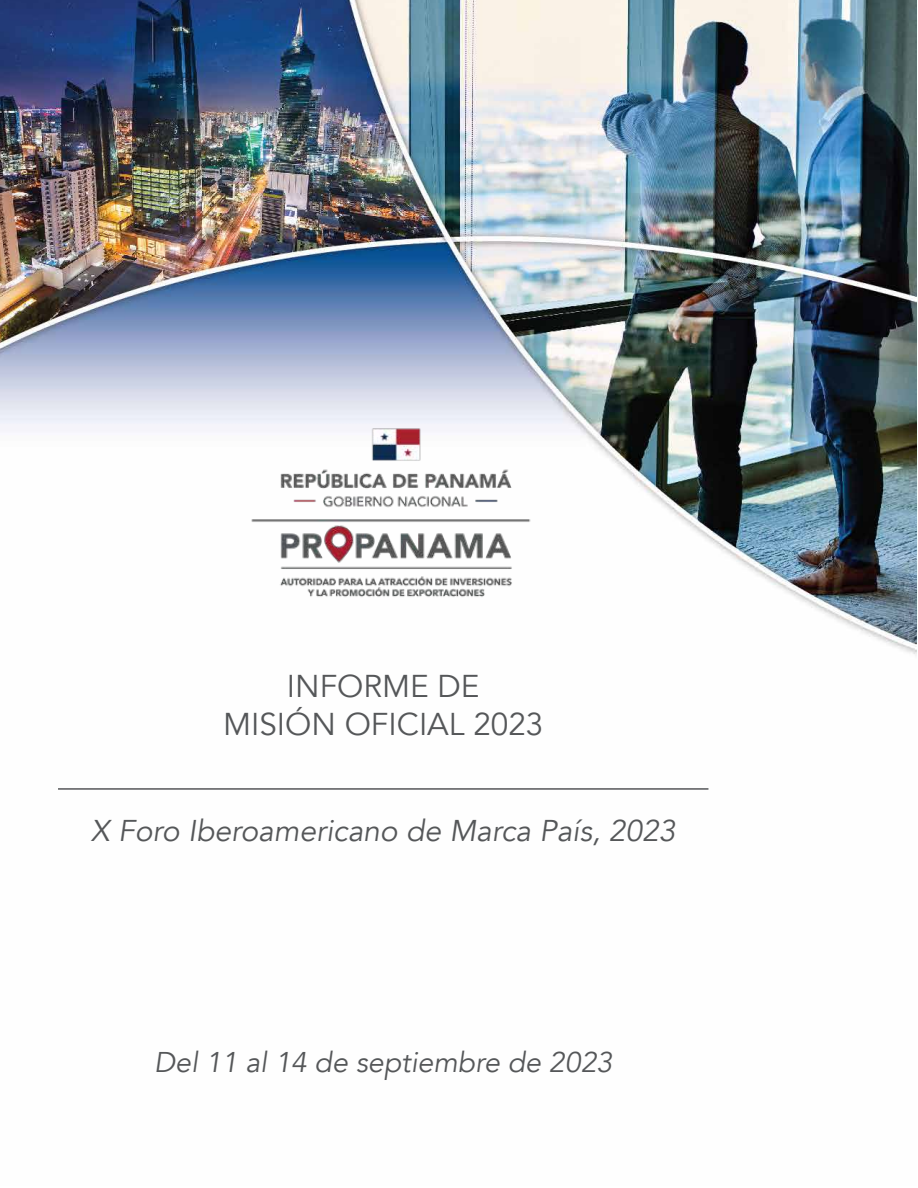
<style>
.page{position:relative;width:918px;height:1188px;background:#fff}
.page>*{position:absolute;margin:0;border:0;box-sizing:border-box;transform-origin:0 0}
.t1{font:31.5px/37.8px "Avenir";color:#555759;text-align:center}
.t2{font:italic 30px "Avenir";color:#555759}
.t3{font:italic 28.5px "Avenir";color:#555759}
</style>
<div class="page">
<img style="left:0;top:0;width:917px;height:790px">
<img style="left:230px;top:394px;width:307px;height:227px">
<hr style="left:58px;top:788px;width:650px;height:2px;background:#555759">
<p class="t1" style="left:223px;top:668px;width:322px">INFORME DE<br>MISIÓN OFICIAL 2023</p>
<p class="t2" style="left:91px;top:813px;width:586px">X Foro Iberoamericano de Marca País, 2023</p>
<p class="t3" style="left:154px;top:1045px;width:460px">Del 11 al 14 de septiembre de 2023</p>
</div>
